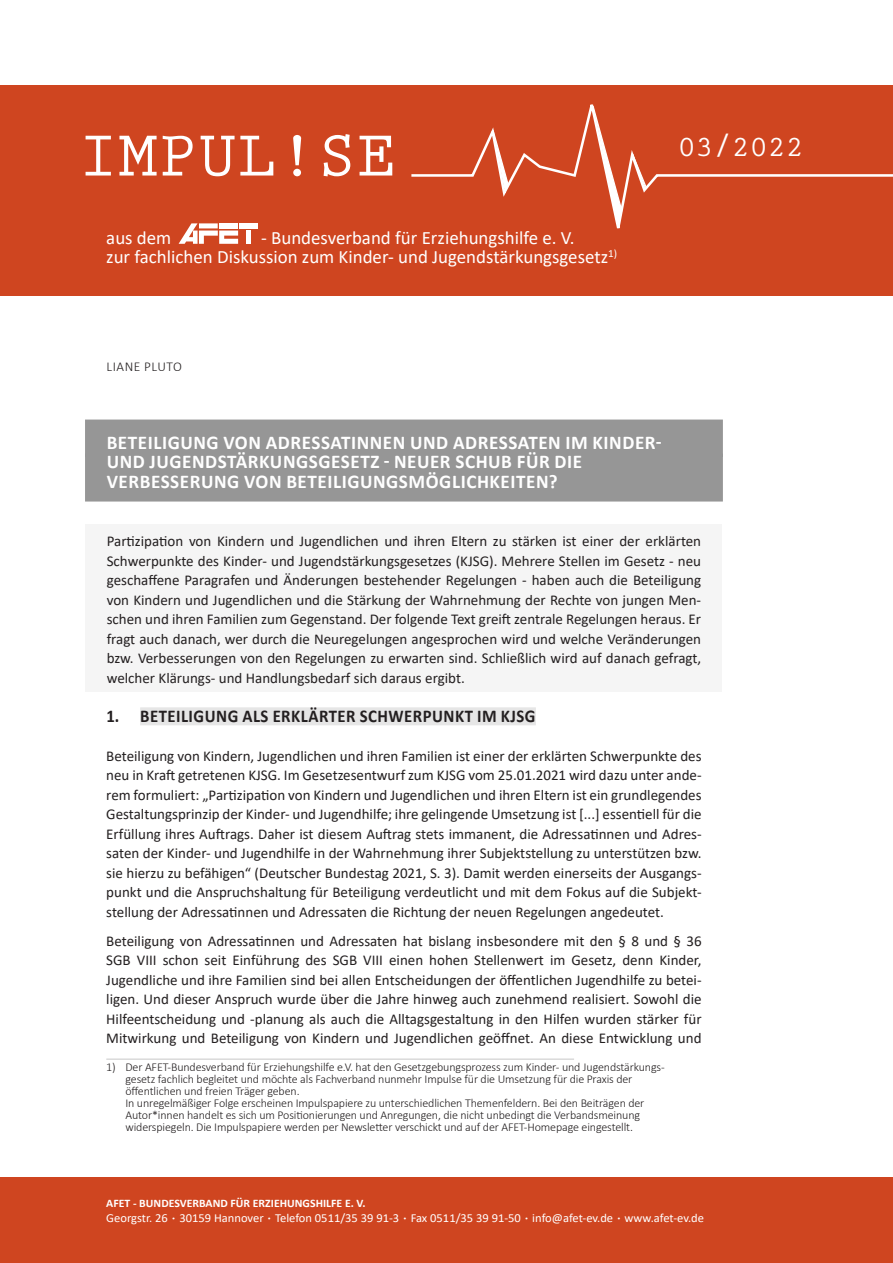
<style>
.page{position:relative;width:893px;height:1263px;background:#fff}
.page>*{position:absolute;margin:0;border:0;box-sizing:border-box;transform-origin:0 0}
.t1{font:700 66.3px "Prestige Elite Std";color:#fff}
.t2{font:700 30px "Prestige Elite Std";color:#fff}
.K_1{font:700 19.5px/19.5px "Calibri";letter-spacing:.03em;color:#fff}
.t3{font:18.9px/19.5px "Calibri";color:#fff}
.t4{font:700 18px "Calibri";letter-spacing:.03em;color:#231f20;scale:.93 1}
.Fließtext{font:15px/19.5px "Calibri";color:#231f20;text-align:justify}
.Fließtext_grauer_Bl{font:15px/19.5px "Calibri";color:#231f20;text-align:justify}
.Autoren{font:300 13.5px "Calibri";letter-spacing:.04em;color:#231f20}
.t5{font:12.3px "Calibri";color:#fff}
.t6{font:300 12px/12px "Calibri";letter-spacing:-.01em;color:#231f20}
.t7{font:700 11.55px "Calibri";color:#fff}
.s1{font-family:"Century";font-size:9.15px}
</style>
<div class="page">
<div style="left:0;top:1178px;width:893px;height:85px;background:#cf4520"></div>
<div style="left:0;top:85px;width:893px;height:211px;background:#cf4520"></div>
<hr style="left:106px;top:1059px;width:468px;height:1px;background:#c8c8c8">
<div style="left:239px;top:223px;width:19px;height:5px;background:#fff"></div>
<div style="left:246px;top:231px;width:5px;height:13px;background:#fff"></div>
<svg style="left:179px;top:223px;width:59px;height:21px"></svg>
<svg style="left:411px;top:104px;width:482px;height:125px"></svg>
<svg style="left:491px;top:129px;width:18px;height:64px"></svg>
<svg style="left:591px;top:104px;width:32px;height:124px"></svg>
<svg style="left:630px;top:151px;width:18px;height:39px"></svg>
<div style="left:85px;top:524px;width:637px;height:168px;background:#f5f5f5"></div>
<div style="left:85px;top:420px;width:638px;height:37px;background:#969696"></div>
<div style="left:85px;top:453px;width:638px;height:48px;background:#969696"></div>
<div style="left:140px;top:707px;width:396px;height:18px;background:#e6e6e6"></div>
<h1 class="t1" style="left:78px;top:119px;width:320px">IMPUL!SE</h1>
<h2 class="t2" style="left:678px;top:131px;width:127px">03/2022</h2>
<p class="t3" style="left:106px;top:227px;width:519px;text-indent:155px">- Bundesverband für Erziehungshilfe e. V.<br>zur fachlichen Diskussion zum Kinder- und Jugendstärkungsgesetz<sup>1)</sup><sup>2)</sup></p>
<p class="t3" style="left:106px;top:227px;width:67px">aus dem</p>
<p class="Autoren" style="left:107px;top:358px;width:77px">LIANE PLUTO</p>
<p class="K_1" style="left:107px;top:432px;width:556px">BETEILIGUNG VON ADRESSATINNEN UND ADRESSATEN IM KINDER-<br>UND JUGENDSTÄRKUNGSGESETZ - NEUER SCHUB FÜR DIE<br>VERBESSERUNG VON BETEILIGUNGSMÖGLICHKEITEN?</p>
<p class="Fließtext_grauer_Bl" style="left:107px;top:531px;width:596px">Partizipation von Kindern und Jugendlichen und ihren Eltern zu stärken ist einer der erklärten Schwerpunkte des Kinder- und Jugendstärkungsgesetzes (KJSG). Mehrere Stellen im Gesetz - neu geschaffene Paragrafen und Änderungen bestehender Regelungen - haben auch die Beteiligung von Kindern und Jugendlichen und die Stärkung der Wahrnehmung der Rechte von jungen Men&shy;schen und ihren Familien zum Gegenstand. Der folgende Text greift zentrale Regelungen heraus. Er fragt auch danach, wer durch die Neuregelungen angesprochen wird und welche Veränderungen bzw. Verbesserungen von den Regelungen zu erwarten sind. Schließlich wird auf danach gefragt, welcher Klärungs- und Handlungsbedarf sich daraus ergibt.</p>
<p class="t4" style="left:107px;top:703px;width:463px">1. BETEILIGUNG ALS ERKLÄRTER SCHWERPUNKT IM KJSG</p>
<p class="Fließtext" style="left:106px;top:745px;width:597px">Beteiligung von Kindern, Jugendlichen und ihren Familien ist einer der erklärten Schwerpunkte des neu in Kraft getretenen KJSG. Im Gesetzesentwurf zum KJSG vom 25.01.2021 wird dazu unter ande&shy;rem formuliert: „Partizipation von Kindern und Jugendlichen und ihren Eltern ist ein grundlegendes Gestaltungsprinzip der Kinder- und Jugendhilfe; ihre gelingende Umsetzung ist [...] essentiell für die Erfüllung ihres Auftrags. Daher ist diesem Auftrag stets immanent, die Adressatinnen und Adres&shy;saten der Kinder- und Jugendhilfe in der Wahrnehmung ihrer Subjektstellung zu unterstützen bzw. sie hierzu zu befähigen“ (Deutscher Bundestag 2021, S. 3). Damit werden einerseits der Ausgangs&shy;punkt und die Anspruchshaltung für Beteiligung verdeutlicht und mit dem Fokus auf die Subjekt&shy;stellung der Adressatinnen und Adressaten die Richtung der neuen Regelungen angedeutet.</p>
<p class="Fließtext" style="left:106px;top:931px;width:597px">Beteiligung von Adressatinnen und Adressaten hat bislang insbesondere mit den § 8 und § 36<br>SGB VIII schon seit Einführung des SGB VIII einen hohen Stellenwert im Gesetz, denn Kinder, Jugendliche und ihre Familien sind bei allen Entscheidungen der öffentlichen Jugendhilfe zu betei&shy;ligen. Und dieser Anspruch wurde über die Jahre hinweg auch zunehmend realisiert. Sowohl die Hilfeentscheidung und -planung als auch die Alltagsgestaltung in den Hilfen wurden stärker für Mitwirkung und Beteiligung von Kindern und Jugendlichen geöffnet. An diese Entwicklung und</p>
<p class="t6" style="left:125px;top:1061px;width:541px;text-indent:-19px">1) Der AFET-Bundesverband für Erziehungshilfe e.V. hat den Gesetzgebungsprozess zum Kinder- und Jugendstärkungs&shy;gesetz fachlich begleitet und möchte als Fachverband nunmehr Impulse für die Umsetzung für die Praxis der öffentlichen und freien Träger geben.<br>In unregelmäßiger Folge erscheinen Impulspapiere zu unterschiedlichen Themenfeldern. Bei den Beiträgen der Autor*innen handelt es sich um Positionierungen und Anregungen, die nicht unbedingt die Verbandsmeinung widerspiegeln. Die Impulspapiere werden per Newsletter verschickt und auf der AFET-Homepage eingestellt.</p>
<p class="t7" style="left:106px;top:1195px;width:261px">AFET - BUNDESVERBAND FÜR ERZIEHUNGSHILFE E. V.</p>
<p class="t5" style="left:106px;top:1209px;width:599px">Georgstr. 26 <span class="s1">•</span> 30159 Hannover <span class="s1">•</span> Telefon 0511/35 39 91-3 <span class="s1">•</span> Fax 0511/35 39 91-50 <span class="s1">•</span> info@afet-ev.de <span class="s1">•</span> www.afet-ev.de</p>
</div>
